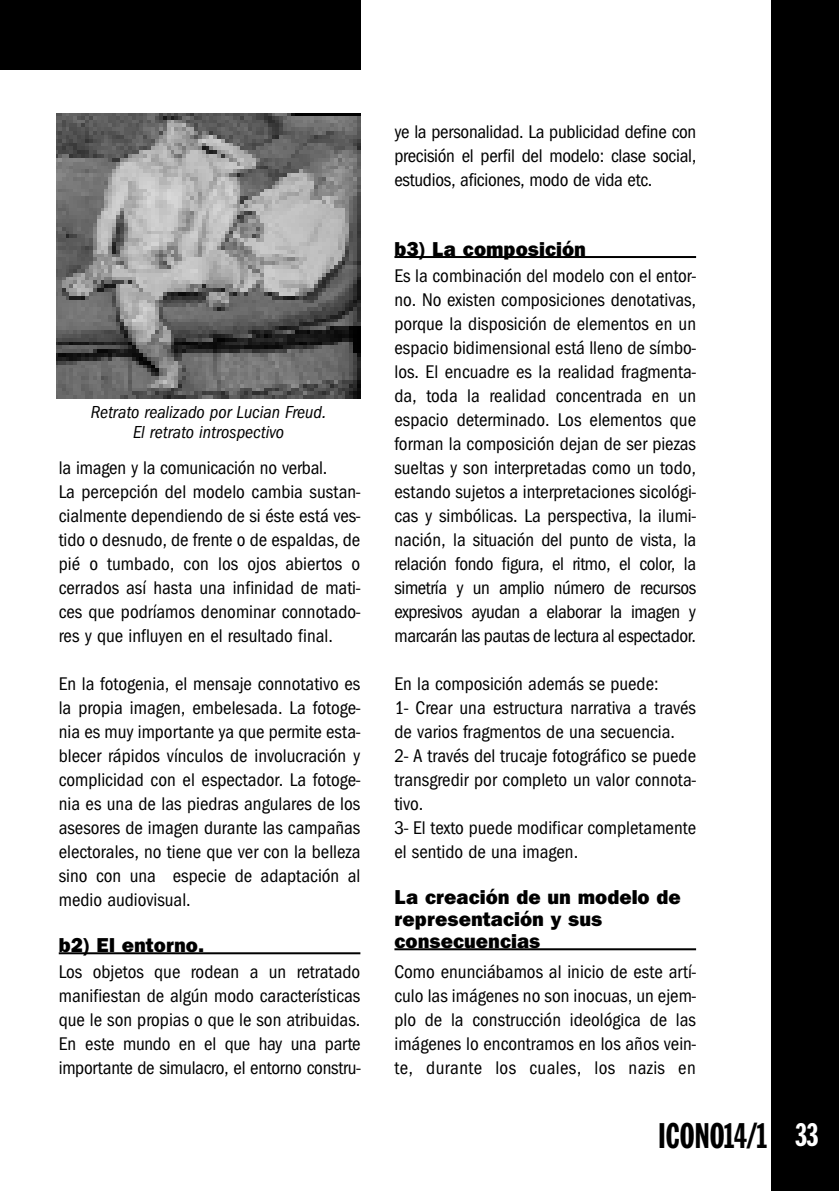
<style>
.page{position:relative;width:840px;height:1191px;background:#fff}
.page>*{position:absolute;margin:0;border:0;box-sizing:border-box;transform-origin:0 0}
.t1{font:35px "Franklin Gothic Extra Cond";color:#000}
.t2{font:800 20px/22px "Franklin Gothic IT Cby BT";color:#000}
.t3{font:condensed 19px/24px "Franklin Gothic EF";color:#000;text-align:justify}
.t4{font:italic condensed 18px/20px "Franklin Gothic EF";color:#000;text-align:center}
.s1{font-size:32px;color:#fff}
</style>
<div class="page">
<hr style="left:59px;top:952px;width:301px;height:2px;background:#000">
<hr style="left:394px;top:256px;width:301px;height:2px;background:#000">
<hr style="left:394px;top:948px;width:301px;height:2px;background:#000">
<div style="left:771px;top:1px;width:67px;height:1190px;background:#000"></div>
<div style="left:0;top:1px;width:360px;height:68px;background:#000"></div>
<img style="left:57px;top:114px;width:303px;height:284px">
<p class="t4" style="left:91px;top:402px;width:237px">Retrato realizado por Lucian Freud.<br>El retrato introspectivo</p>
<p class="t3" style="left:59px;top:455px;width:303px;text-align:left">la imagen y la comunicación no verbal.<br>La percepción del modelo cambia sustan&shy;cialmente dependiendo de si éste está ves&shy;tido o desnudo, de frente o de espaldas, de pié o tumbado, con los ojos abiertos o cerrados así hasta una infinidad de mati&shy;ces que podríamos denominar connotado&shy;res y que influyen en el resultado final.</p>
<p class="t3" style="left:59px;top:671px;width:303px">En la fotogenia, el mensaje connotativo es la propia imagen, embelesada. La fotoge&shy;nia es muy importante ya que permite esta&shy;blecer rápidos vínculos de involucración y complicidad con el espectador. La fotoge&shy;nia es una de las piedras angulares de los asesores de imagen durante las campañas electorales, no tiene que ver con la belleza sino con una especie de adaptación al medio audiovisual.</p>
<p class="t2" style="left:59px;top:936px;width:147px">b2) El entorno.</p>
<p class="t3" style="left:59px;top:959px;width:303px">Los objetos que rodean a un retratado manifiestan de algún modo características que le son propias o que le son atribuidas.<br>En este mundo en el que hay una parte importante de simulacro, el entorno constru-</p>
<p class="t3" style="left:394px;top:119px;width:303px">ye la personalidad. La publicidad define con precisión el perfil del modelo: clase social, estudios, aficiones, modo de vida etc.</p>
<p class="t2" style="left:394px;top:240px;width:193px">b3) La composición</p>
<p class="t3" style="left:394px;top:263px;width:303px">Es la combinación del modelo con el entor&shy;no. No existen composiciones denotativas, porque la disposición de elementos en un espacio bidimensional está lleno de símbo&shy;los. El encuadre es la realidad fragmenta&shy;da, toda la realidad concentrada en un espacio determinado. Los elementos que forman la composición dejan de ser piezas sueltas y son interpretadas como un todo, estando sujetos a interpretaciones sicológi&shy;cas y simbólicas. La perspectiva, la ilumi&shy;nación, la situación del punto de vista, la relación fondo figura, el ritmo, el color, la simetría y un amplio número de recursos expresivos ayudan a elaborar la imagen y marcarán las pautas de lectura al espectador.</p>
<p class="t3" style="left:394px;top:671px;width:303px;text-align:left">En la composición además se puede:<br>1- Crear una estructura narrativa a través de varios fragmentos de una secuencia.<br>2- A través del trucaje fotográfico se puede transgredir por completo un valor connota&shy;tivo.<br>3- El texto puede modificar completamente el sentido de una imagen.</p>
<p class="t2" style="left:394px;top:888px;width:288px">La creación de un modelo de representación y sus consecuencias</p>
<p class="t3" style="left:394px;top:959px;width:303px">Como enunciábamos al inicio de este artí&shy;culo las imágenes no son inocuas, un ejem&shy;plo de la construcción ideológica de las imágenes lo encontramos en los años vein&shy;te, durante los cuales, los nazis en</p>
<h1 class="t1" style="left:658px;top:1122px;width:161px">ICONO14/1 <span class="s1">33</span></h1>
</div>
